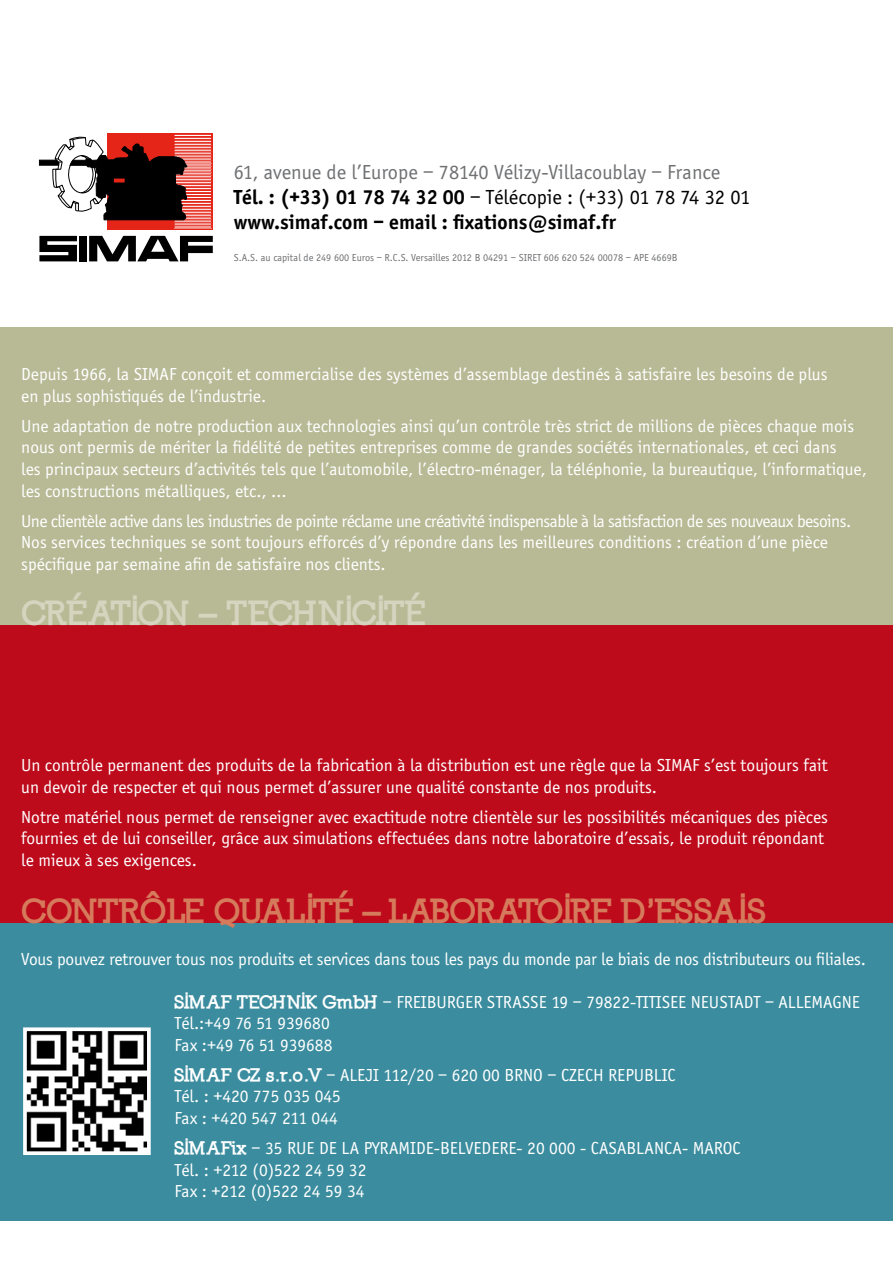
<style>
.page{position:relative;width:893px;height:1263px;background:#fff}
.page>*{position:absolute;margin:0;border:0;box-sizing:border-box;transform-origin:0 0}
.t1{font:900 33px "Nilland";letter-spacing:-.045em;color:#d67a5c}
.t2{font:900 33px "Nilland";letter-spacing:-.065em;color:#d5d4bf}
.t3{font:700 21px/25.2px "Officina Sans";color:#000}
.t4{font:18px/21.6px "Officina Sans";color:#fff}
.t5{font:10.5px "Officina Sans";color:#707173}
.s1{font-weight:400;color:#707173}
.s2{font-weight:400}
.s3{font-family:"Nilland";font-weight:900}
</style>
<div class="page">
<svg style="left:107px;top:133px;width:106px;height:96px;background:#e7594f"></svg>
<div style="left:174px;top:134px;width:38px;height:3px;border:1px solid #e42518"></div>
<div style="left:174px;top:137px;width:38px;height:2px;border:1px solid #e42518"></div>
<div style="left:174px;top:140px;width:38px;height:2px;border:1px solid #e42518"></div>
<div style="left:174px;top:143px;width:38px;height:2px;border:1px solid #e42518"></div>
<div style="left:174px;top:182px;width:38px;height:2px;border:1px solid #e42518"></div>
<div style="left:174px;top:185px;width:38px;height:2px;border:1px solid #e42518"></div>
<div style="left:174px;top:187px;width:38px;height:3px;border:1px solid #e42518"></div>
<div style="left:174px;top:190px;width:38px;height:3px;border:1px solid #e42518"></div>
<div style="left:174px;top:193px;width:38px;height:3px;border:1px solid #e42518"></div>
<div style="left:174px;top:196px;width:38px;height:3px;border:1px solid #e42518"></div>
<div style="left:174px;top:199px;width:38px;height:3px;border:1px solid #e42518"></div>
<div style="left:174px;top:202px;width:38px;height:2px;border:1px solid #e42518"></div>
<div style="left:174px;top:205px;width:38px;height:2px;border:1px solid #e42518"></div>
<div style="left:174px;top:208px;width:38px;height:2px;border:1px solid #e42518"></div>
<svg style="left:39px;top:136px;width:149px;height:84px"></svg>
<div style="left:79px;top:236px;width:8px;height:25px;background:#000"></div>
<svg style="left:39px;top:236px;width:38px;height:25px"></svg>
<svg style="left:89px;top:236px;width:124px;height:25px"></svg>
<div style="left:0;top:327px;width:893px;height:298px;background:#b8b995"></div>
<div style="left:0;top:625px;width:893px;height:298px;background:#bd0b1c"></div>
<div style="left:0;top:923px;width:893px;height:297px;background:#3a8c9e"></div>
<svg style="left:23px;top:1027px;width:128px;height:128px;background:#8d8e8e"></svg>
<p class="t3" style="left:234px;top:159px;width:518px"><span class="s1">61, avenue de l’Europe – 78140 Vélizy-Villacoublay – France<br></span>Tél. : (+33) 01 78 74 32 00 <span class="s2">– Télécopie : (+33) 01 78 74 32 01 </span>www.simaf.com – email : fixations@simaf.fr</p>
<p class="t5" style="left:234px;top:252px;width:445px">S.A.S. au capital de 249 600 Euros – R.C.S. Versailles 2012 B 04291 – SIRET 606 620 524 00078 – APE 4669B</p>
<p class="t4" style="left:21px;top:363px;width:808px">Depuis 1966, la SIMAF conçoit et commercialise des systèmes d’assemblage destinés à satisfaire les besoins de plus en plus sophistiqués de l’industrie.</p>
<p class="t4" style="left:21px;top:415px;width:847px">Une adaptation de notre production aux technologies ainsi qu’un contrôle très strict de millions de pièces chaque mois nous ont permis de mériter la fidélité de petites entreprises comme de grandes sociétés internationales, et ceci dans<br>les principaux secteurs d’activités tels que l’automobile, l’électro-ménager, la téléphonie, la bureautique, l’informatique, les constructions métalliques, etc., …</p>
<p class="t4" style="left:21px;top:510px;width:831px">Une clientèle active dans les industries de pointe réclame une créativité indispensable à la satisfaction de ses nouveaux besoins.<br>Nos services techniques se sont toujours efforcés d’y répondre dans les meilleures conditions : création d’une pièce spécifique par semaine afin de satisfaire nos clients.</p>
<h1 class="t2" style="left:21px;top:592px;width:406px">CRÉATION – TECHNICITÉ</h1>
<p class="t4" style="left:21px;top:755px;width:808px">Un contrôle permanent des produits de la fabrication à la distribution est une règle que la SIMAF s’est toujours fait un devoir de respecter et qui nous permet d’assurer une qualité constante de nos produits.</p>
<p class="t4" style="left:21px;top:806px;width:808px">Notre matériel nous permet de renseigner avec exactitude notre clientèle sur les possibilités mécaniques des pièces fournies et de lui conseiller, grâce aux simulations effectuées dans notre laboratoire d’essais, le produit répondant le mieux à ses exigences.</p>
<h1 class="t1" style="left:21px;top:890px;width:748px">CONTRÔLE QUALITÉ – LABORATOIRE D’ESSAIS</h1>
<p class="t4" style="left:21px;top:949px;width:846px">Vous pouvez retrouver tous nos produits et services dans tous les pays du monde par le biais de nos distributeurs ou filiales.</p>
<p class="t4" style="left:174px;top:991px;width:687px"><span class="s3">SIMAF TECHNIK GmbH</span> – FREIBURGER STRASSE 19 – 79822-TITISEE NEUSTADT – ALLEMAGNE<br>Tél.:+49 76 51 939680<br>Fax :+49 76 51 939688</p>
<p class="t4" style="left:174px;top:1064px;width:503px"><span class="s3">SIMAF CZ s.r.o.V</span> – ALEJI 112/20 – 620 00 BRNO – CZECH REPUBLIC<br>Tél. : +420 775 035 045<br>Fax : +420 547 211 044</p>
<p class="t4" style="left:174px;top:1137px;width:568px"><span class="s3">SIMAFix</span> – 35 RUE DE LA PYRAMIDE-BELVEDERE- 20 000 - CASABLANCA- MAROC<br>Tél. : +212 (0)522 24 59 32<br>Fax : +212 (0)522 24 59 34</p>
</div>
